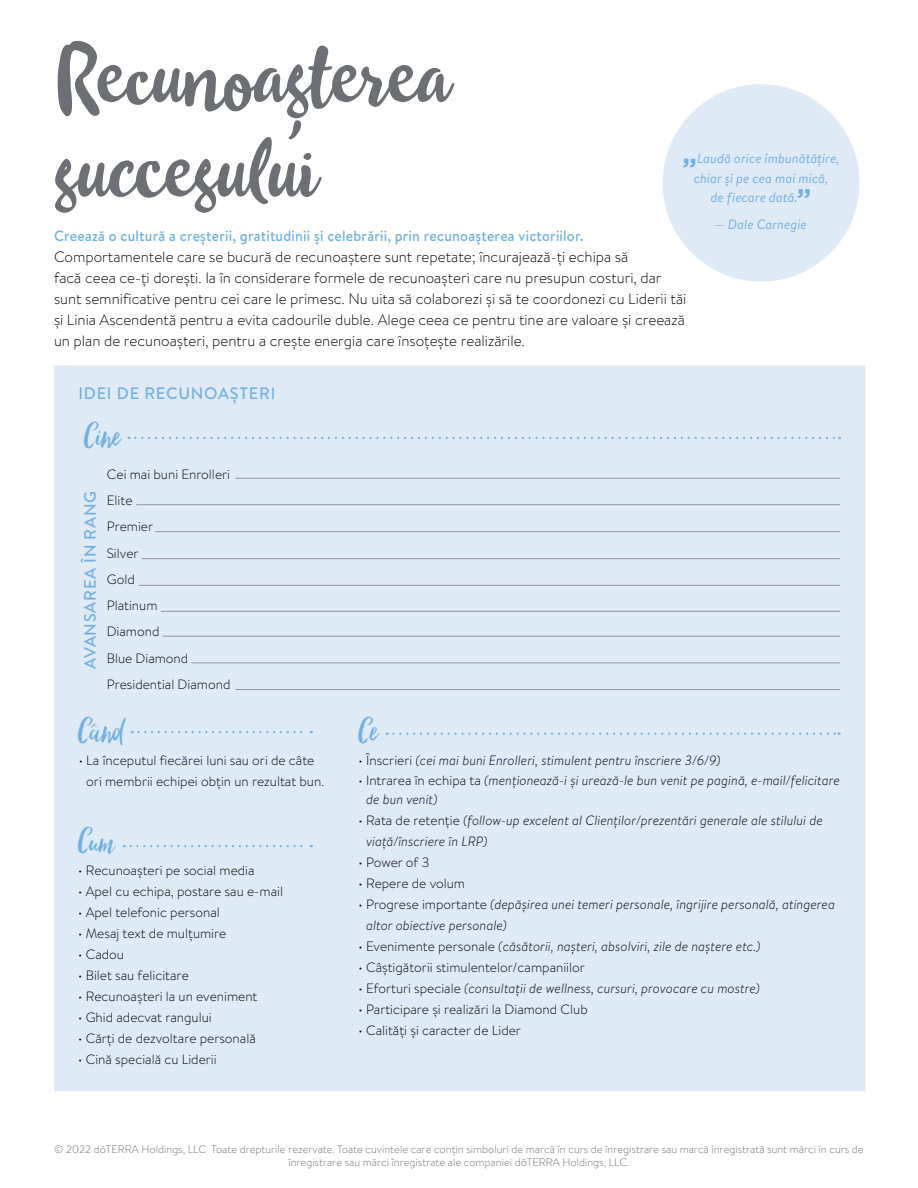
<style>
.page{position:relative;width:918px;height:1188px;background:#fff}
.page>*{position:absolute;margin:0;border:0;box-sizing:border-box;transform-origin:0 0}
.t1{font:96px/94.5px "Bali Beach";color:#6c7074}
.t2{font:40.5px "Hello Beautiful";color:#71b1e1}
.t3{font:500 16.5px "Brandon Text";letter-spacing:.045em;color:#71b1e1}
.t4{font:300 15px/21px "Brandon Text";color:#000}
.t5{font:500 15px "Brandon Text";letter-spacing:.015em;color:#71b1e1;scale:.95 1}
.t6{font:300 13.5px/26.2px "Brandon Text";color:#000}
.t7{font:italic 300 13.5px/21px "Brandon Text";color:#000}
.t8{font:italic 13.5px/19.5px "Brandon Text";color:#71b1e1;text-align:center}
.t9{font:300 10.8px/13px "Brandon Text";color:#6c7074;text-align:center}
.s1{font-family:"Gotham";font-weight:700;font-style:normal;font-size:27px}
.s2{font-style:normal}
</style>
<div class="page">
<div style="left:54px;top:365px;width:812px;height:727px;background:#dfeaf7"></div>
<hr style="left:155px;top:531px;width:685px;height:1px;background:#939598">
<hr style="left:139px;top:585px;width:701px;height:1px;background:#939598">
<hr style="left:163px;top:636px;width:677px;height:1px;background:#939598">
<hr style="left:142px;top:558px;width:698px;height:1px;background:#939598">
<hr style="left:161px;top:611px;width:679px;height:1px;background:#939598">
<hr style="left:136px;top:504px;width:704px;height:1px;background:#939598">
<hr style="left:235px;top:478px;width:605px;height:1px;background:#939598">
<hr style="left:191px;top:663px;width:649px;height:1px;background:#939598">
<hr style="left:235px;top:689px;width:605px;height:1px;background:#939598">
<div style="left:660px;top:81px;width:203px;height:204px;background:#dfeaf7;border-radius:50%"></div>
<div style="left:657px;top:78px;width:208px;height:210px;border:6px solid #fff;border-radius:50%"></div>
<svg style="left:131px;top:845px;width:181px;height:2px"></svg>
<svg style="left:129px;top:437px;width:711px;height:2px"></svg>
<svg style="left:387px;top:733px;width:453px;height:2px"></svg>
<svg style="left:132px;top:731px;width:180px;height:2px"></svg>
<h1 class="t1" style="left:54px;top:30px;width:397px">Recunoașterea succesului</h1>
<p class="t8" style="left:683px;top:148px;width:158px"><span class="s1">„</span>Laudă orice îmbunătățire, chiar și pe cea mai mică,<br>de fiecare dată.<span class="s1">”</span></p>
<p class="t8" style="left:715px;top:214px;width:93px">— Dale Carnegie</p>
<p class="t5" style="left:54px;top:225px;width:559px">Creează o cultură a creșterii, gratitudinii și celebrării, prin recunoașterea victoriilor.</p>
<p class="t4" style="left:54px;top:245px;width:634px">Comportamentele care se bucură de recunoaștere sunt repetate; încurajează-ți echipa să<br>facă ceea ce-ți dorești. Ia în considerare formele de recunoașteri care nu presupun costuri, dar sunt semnificative pentru cei care le primesc. Nu uita să colaborezi și să te coordonezi cu Liderii tăi și Linia Ascendentă pentru a evita cadourile duble. Alege ceea ce pentru tine are valoare și creează un plan de recunoașteri, pentru a crește energia care însoțește realizările.</p>
<p class="t3" style="left:78px;top:381px;width:199px">IDEI DE RECUNOAȘTERI</p>
<h2 class="t2" style="left:84px;top:414px;width:38px">Cine</h2>
<p class="t6" style="left:107px;top:461px;width:125px">Cei mai buni Enrolleri<br>Elite<br>Premier<br>Silver<br>Gold<br>Platinum<br>Diamond<br>Blue Diamond<br>Presidential Diamond</p>
<p class="t3" style="left:79px;top:669px;width:179px;rotate:-90deg">AVANSAREA ÎN RANG</p>
<h2 class="t2" style="left:78px;top:709px;width:47px">Când</h2>
<h2 class="t2" style="left:359px;top:709px;width:21px">Ce</h2>
<p class="t6" style="left:86px;top:750px;width:239px;line-height:21px;text-indent:-7px">• La începutul fiecărei luni sau ori de câte ori membrii echipei obțin un rezultat bun.</p>
<p class="t7" style="left:359px;top:750px;width:364px"><span class="s2">• Înscrieri</span> (cei mai buni Enrolleri, stimulent pentru înscriere 3/6/9)</p>
<p class="t7" style="left:366px;top:770px;width:475px;line-height:19.5px;text-indent:-7px"><span class="s2">• Intrarea în echipa ta</span> (menționează-i și urează-le bun venit pe pagină, e-mail/felicitare de bun venit)</p>
<p class="t7" style="left:366px;top:810px;width:458px;text-indent:-7px"><span class="s2">• Rata de retenție</span> (follow-up excelent al Clienților/prezentări generale ale stilului de viață/înscriere în LRP)</p>
<p class="t6" style="left:359px;top:849px;width:72px">• Power of 3</p>
<p class="t6" style="left:359px;top:870px;width:108px">• Repere de volum</p>
<p class="t7" style="left:366px;top:894px;width:470px;text-indent:-7px"><span class="s2">• Progrese importante</span> (depășirea unei temeri personale, îngrijire personală, atingerea altor obiective personale)</p>
<p class="t7" style="left:359px;top:936px;width:404px"><span class="s2">• Evenimente personale</span> (căsătorii, nașteri, absolviri, zile de naștere etc.)</p>
<p class="t6" style="left:359px;top:954px;width:228px">• Câștigătorii stimulentelor/campaniilor</p>
<p class="t7" style="left:359px;top:978px;width:403px"><span class="s2">• Eforturi speciale</span> (consultații de wellness, cursuri, provocare cu mostre)</p>
<p class="t6" style="left:359px;top:996px;width:231px">• Participare și realizări la Diamond Club</p>
<p class="t6" style="left:359px;top:1017px;width:164px">• Calități și caracter de Lider</p>
<h2 class="t2" style="left:78px;top:818px;width:38px">Cum</h2>
<p class="t6" style="left:78px;top:857px;width:178px">• Recunoașteri pe social media</p>
<p class="t6" style="left:78px;top:878px;width:206px">• Apel cu echipa, postare sau e-mail</p>
<p class="t6" style="left:78px;top:899px;width:143px">• Apel telefonic personal</p>
<p class="t6" style="left:78px;top:920px;width:150px">• Mesaj text de mulțumire</p>
<p class="t6" style="left:78px;top:941px;width:47px">• Cadou</p>
<p class="t6" style="left:78px;top:962px;width:112px">• Bilet sau felicitare</p>
<p class="t6" style="left:78px;top:983px;width:181px">• Recunoașteri la un eveniment</p>
<p class="t6" style="left:78px;top:1004px;width:135px">• Ghid adecvat rangului</p>
<p class="t6" style="left:78px;top:1025px;width:179px">• Cărți de dezvoltare personală</p>
<p class="t6" style="left:78px;top:1046px;width:140px">• Cină specială cu Liderii</p>
<p class="t9" style="left:54px;top:1143px;width:811px">© 2022 dōTERRA Holdings, LLC Toate drepturile rezervate. Toate cuvintele care conțin simboluri de marcă în curs de înregistrare sau marcă înregistrată sunt mărci în curs de înregistrare sau mărci înregistrate ale companiei dōTERRA Holdings, LLC.</p>
</div>
